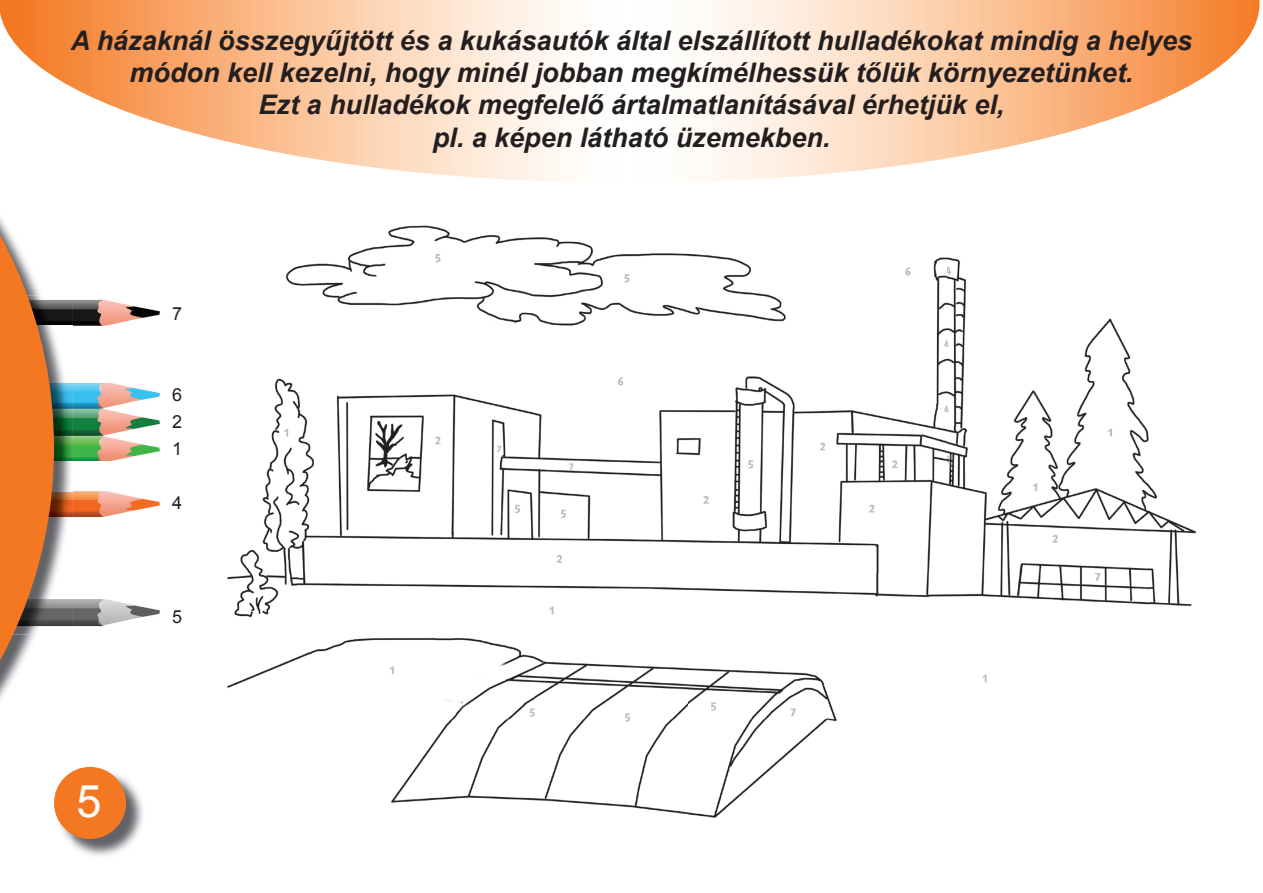
<style>
.page{position:relative;width:1263px;height:893px;background:#fff}
.page>*{position:absolute;margin:0;border:0;box-sizing:border-box;transform-origin:0 0}
.t1{font:45px "Arial";color:#fff}
.t2{font:italic 700 27px/32.4px "Arial";color:#231f20;text-align:center}
.t3{font:18px/27px "Arial";color:#231f20;text-align:justify}
</style>
<div class="page">
<img style="left:73px;top:299px;width:88px;height:328px">
<div style="left:9px;top:462px;width:185px;height:29px;background:#fff"></div>
<div style="left:6px;top:517px;width:185px;height:82px;background:#fff"></div>
<div style="left:13px;top:326px;width:185px;height:57px;background:#fff"></div>
<img style="left:54px;top:299px;width:19px;height:516px">
<img style="left:54px;top:462px;width:19px;height:29px">
<img style="left:54px;top:517px;width:19px;height:82px">
<img style="left:54px;top:326px;width:19px;height:57px">
<svg style="left:0;top:217px;width:54px;height:483px;fill:#f47721"></svg>
<img style="left:227px;top:225px;width:969px;height:593px">
<svg style="left:0;top:0;width:1259px;height:181px"></svg>
<img style="left:56px;top:769px;width:87px;height:87px">
<div style="left:54px;top:767px;width:72px;height:72px;background:#f47721;border-radius:50%"></div>
<p class="t2" style="left:71px;top:25px;width:1123px">A házaknál összegyűjtött és a kukásautók által elszállított hulladékokat mindig a helyes módon kell kezelni, hogy minél jobban megkímélhessük tőlük környezetünket.<br>Ezt a hulladékok megfelelő ártalmatlanításával érhetjük el,<br>pl. a képen látható üzemekben.</p>
<p class="t3" style="left:172px;top:300px;width:12px">7</p>
<p class="t3" style="left:172px;top:381px;width:12px">6<br>2<br>1</p>
<p class="t3" style="left:172px;top:489px;width:12px">4</p>
<h1 class="t1" style="left:76px;top:772px;width:27px">5</h1>
<p class="t3" style="left:172px;top:603px;width:12px">5</p>
</div>
